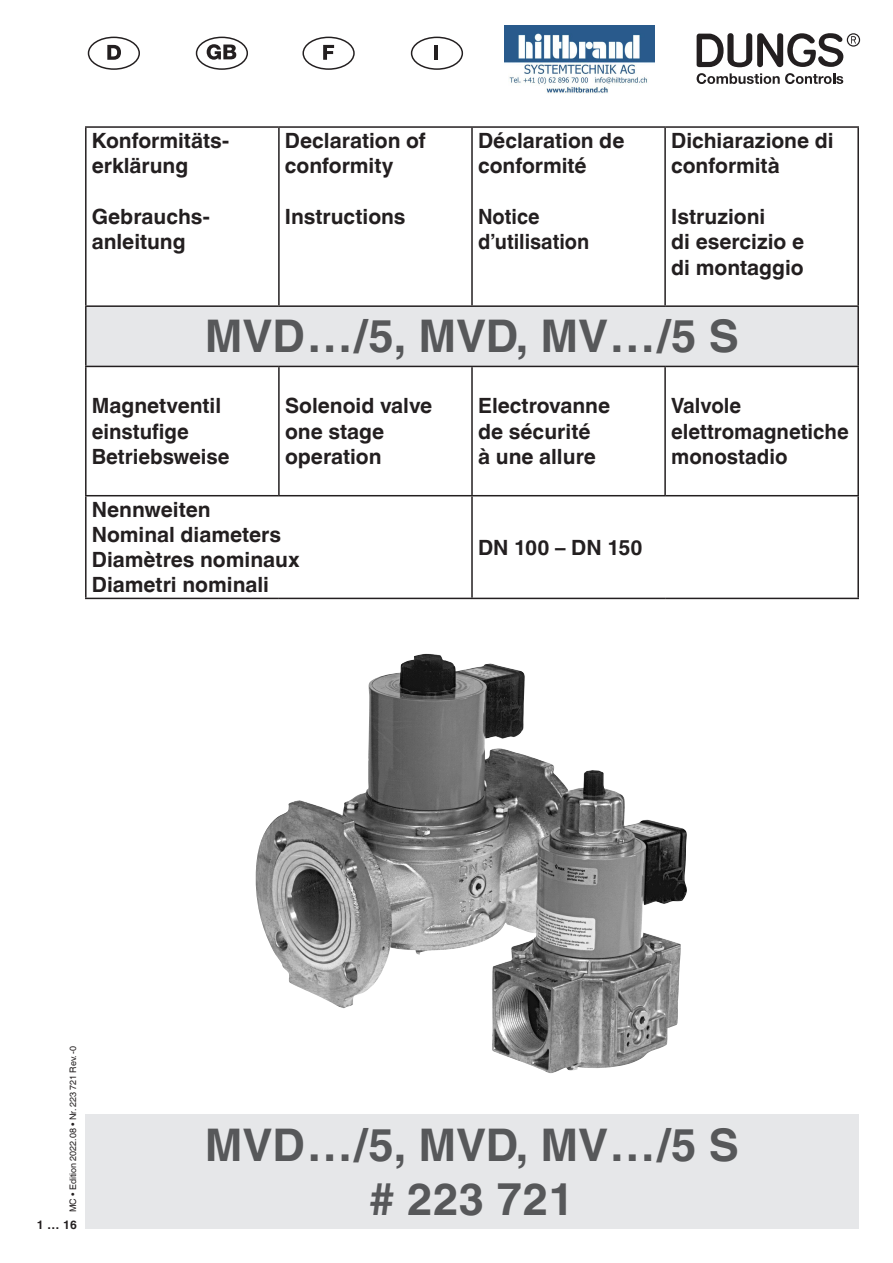
<style>
.page{position:relative;width:893px;height:1263px;background:#fff}
.page>*{position:absolute;margin:0;border:0;box-sizing:border-box;transform-origin:0 0}
.t1{font:700 45px "Helvetica World";color:#57585a}
.Ü-S1{font:700 21px "Helvetica World";color:#231f20}
._10_p_helv_-fett{font:700 21px "Helvetica World";color:#231f20}
.Ü-S1-2{font:700 21px "Helvetica World";color:#231f20;scale:.95 1}
.t2{font:700 12px "Helvetica World";color:#231f20}
.t3{font:9px "Helvetica World";color:#231f20}
</style>
<div class="page">
<svg style="left:697px;top:33px;width:163px;height:34px"></svg>
<svg style="left:697px;top:73px;width:146px;height:11px"></svg>
<div style="left:88px;top:37px;width:52px;height:33px;border:1px solid #231f20;border-radius:50%"></div>
<svg style="left:107px;top:45px;width:14px;height:15px"></svg>
<div style="left:411px;top:37px;width:52px;height:33px;border:1px solid #231f20;border-radius:50%"></div>
<hr style="left:434px;top:45px;width:4px;height:15px;background:#231f20">
<svg style="left:197px;top:37px;width:50px;height:32px"></svg>
<div style="left:196px;top:37px;width:52px;height:33px;border:1px solid #231f20;border-radius:50%"></div>
<div style="left:206px;top:45px;width:32px;height:17px;background:#fff"></div>
<svg style="left:207px;top:44px;width:29px;height:16px"></svg>
<div style="left:302px;top:37px;width:53px;height:33px;border:1px solid #231f20;border-radius:50%"></div>
<svg style="left:323px;top:45px;width:11px;height:15px"></svg>
<img style="left:255px;top:654px;width:432px;height:419px">
<svg style="left:87px;top:367px;width:770px;height:231px"></svg>
<div style="left:86px;top:306px;width:772px;height:60px;background:#e6e7e9"></div>
<hr style="left:85px;top:126px;width:194px;height:2px;background:#231f20">
<hr style="left:85px;top:128px;width:2px;height:177px;background:#231f20">
<hr style="left:279px;top:126px;width:193px;height:2px;background:#231f20">
<hr style="left:278px;top:128px;width:2px;height:177px;background:#231f20">
<hr style="left:472px;top:126px;width:193px;height:2px;background:#231f20">
<hr style="left:471px;top:128px;width:2px;height:177px;background:#231f20">
<hr style="left:665px;top:126px;width:194px;height:2px;background:#231f20">
<hr style="left:664px;top:128px;width:2px;height:177px;background:#231f20">
<hr style="left:857px;top:128px;width:2px;height:177px;background:#231f20">
<hr style="left:85px;top:305px;width:194px;height:2px;background:#231f20">
<hr style="left:85px;top:307px;width:2px;height:59px;background:#231f20">
<hr style="left:279px;top:305px;width:193px;height:2px;background:#231f20">
<hr style="left:472px;top:305px;width:193px;height:2px;background:#231f20">
<hr style="left:665px;top:305px;width:194px;height:2px;background:#231f20">
<hr style="left:857px;top:307px;width:2px;height:59px;background:#231f20">
<hr style="left:85px;top:366px;width:194px;height:1px;background:#231f20">
<hr style="left:85px;top:367px;width:2px;height:128px;background:#231f20">
<hr style="left:279px;top:366px;width:193px;height:1px;background:#231f20">
<hr style="left:278px;top:367px;width:2px;height:128px;background:#231f20">
<hr style="left:472px;top:366px;width:193px;height:1px;background:#231f20">
<hr style="left:471px;top:367px;width:2px;height:128px;background:#231f20">
<hr style="left:665px;top:366px;width:194px;height:1px;background:#231f20">
<hr style="left:664px;top:367px;width:2px;height:128px;background:#231f20">
<hr style="left:857px;top:367px;width:2px;height:128px;background:#231f20">
<hr style="left:85px;top:495px;width:194px;height:1px;background:#231f20">
<hr style="left:85px;top:496px;width:2px;height:102px;background:#231f20">
<hr style="left:279px;top:495px;width:193px;height:1px;background:#231f20">
<hr style="left:472px;top:495px;width:193px;height:1px;background:#231f20">
<hr style="left:471px;top:496px;width:2px;height:102px;background:#231f20">
<hr style="left:665px;top:495px;width:194px;height:1px;background:#231f20">
<hr style="left:857px;top:496px;width:2px;height:102px;background:#231f20">
<hr style="left:85px;top:598px;width:194px;height:1px;background:#231f20">
<hr style="left:279px;top:598px;width:193px;height:1px;background:#231f20">
<hr style="left:472px;top:598px;width:193px;height:1px;background:#231f20">
<hr style="left:665px;top:598px;width:194px;height:1px;background:#231f20">
<div style="left:85px;top:1115px;width:774px;height:114px;background:#e6e7e9"></div>
<img style="left:505px;top:26px;width:149px;height:68px">
<p class="Ü-S1" style="left:92px;top:129px;width:139px">Konformitäts-</p>
<p class="Ü-S1" style="left:92px;top:154px;width:98px">erklärung</p>
<p class="Ü-S1" style="left:92px;top:204px;width:120px">Gebrauchs-</p>
<p class="Ü-S1" style="left:92px;top:229px;width:95px">anleitung</p>
<p class="Ü-S1" style="left:285px;top:129px;width:142px">Declaration of</p>
<p class="Ü-S1" style="left:285px;top:154px;width:110px">conformity</p>
<p class="Ü-S1" style="left:285px;top:204px;width:122px">Instructions</p>
<p class="Ü-S1" style="left:478px;top:129px;width:148px">Déclaration de</p>
<p class="Ü-S1" style="left:478px;top:154px;width:110px">conformité</p>
<p class="Ü-S1-2" style="left:478px;top:204px;width:66px">Notice</p>
<p class="Ü-S1-2" style="left:478px;top:229px;width:119px">d’utilisation</p>
<p class="Ü-S1" style="left:671px;top:129px;width:164px">Dichiarazione di</p>
<p class="Ü-S1" style="left:671px;top:154px;width:110px">conformità</p>
<p class="_10_p_helv_-fett" style="left:671px;top:204px;width:96px">Istruzioni</p>
<p class="_10_p_helv_-fett" style="left:671px;top:230px;width:134px">di esercizio e</p>
<p class="_10_p_helv_-fett" style="left:671px;top:255px;width:134px">di montaggio</p>
<p class="t1" style="left:205px;top:311px;width:536px">MVD…/5, MVD, MV…/5 S</p>
<p class="Ü-S1" style="left:92px;top:394px;width:131px">Magnetventil</p>
<p class="Ü-S1" style="left:92px;top:419px;width:98px">einstufige</p>
<p class="Ü-S1" style="left:92px;top:444px;width:139px">Betriebsweise</p>
<p class="Ü-S1" style="left:285px;top:394px;width:149px">Solenoid valve</p>
<p class="Ü-S1" style="left:285px;top:419px;width:101px">one stage</p>
<p class="Ü-S1" style="left:285px;top:444px;width:98px">operation</p>
<p class="Ü-S1" style="left:478px;top:394px;width:133px">Electrovanne</p>
<p class="Ü-S1" style="left:478px;top:419px;width:114px">de sécurité</p>
<p class="Ü-S1" style="left:478px;top:444px;width:119px">à une allure</p>
<p class="Ü-S1" style="left:671px;top:394px;width:71px">Valvole</p>
<p class="Ü-S1" style="left:671px;top:419px;width:179px">elettromagnetiche</p>
<p class="Ü-S1" style="left:671px;top:444px;width:118px">monostadio</p>
<p class="Ü-S1" style="left:92px;top:497px;width:120px">Nennweiten</p>
<p class="Ü-S1" style="left:92px;top:522px;width:191px">Nominal diameters</p>
<p class="Ü-S1" style="left:92px;top:548px;width:209px">Diamètres nominaux</p>
<p class="Ü-S1" style="left:92px;top:573px;width:179px">Diametri nominali</p>
<p class="Ü-S1" style="left:478px;top:535px;width:166px">DN 100 – DN 150</p>
<p class="t3" style="left:68px;top:1212px;width:168px;rotate:-90deg">MC • Edition 2022.08 • Nr. 223 721 Rev. -0</p>
<p class="t2" style="left:37px;top:1218px;width:42px">1 … 16</p>
<p class="t1" style="left:205px;top:1119px;width:536px">MVD…/5, MVD, MV…/5 S</p>
<p class="t1" style="left:370px;top:1173px;width:206px"># 223 721</p>
</div>
